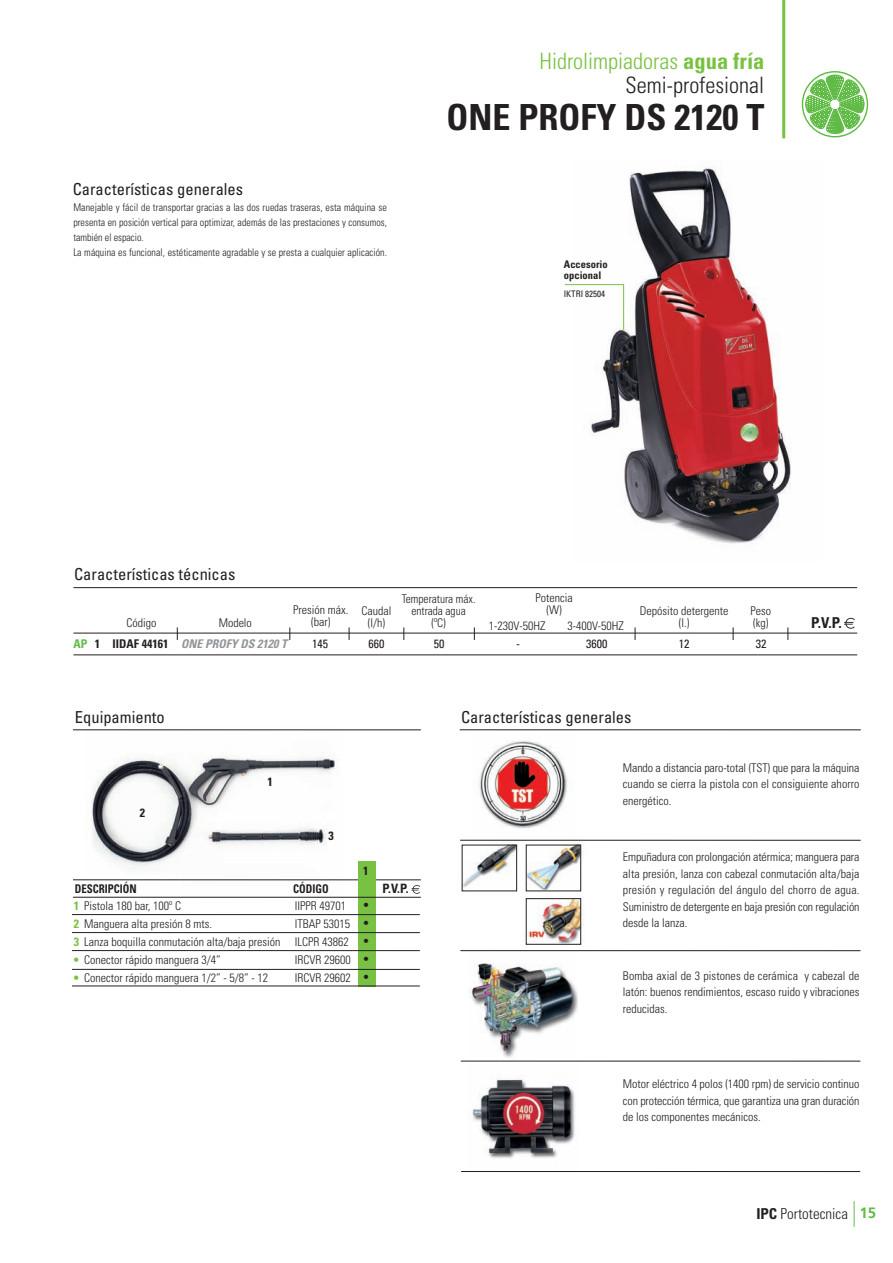
<style>
.page{position:relative;width:893px;height:1263px;background:#fff}
.page>*{position:absolute;margin:0;border:0;box-sizing:border-box;transform-origin:0 0}
.t1{font:700 condensed 36px "Univers";color:#231f20}
.t2{font:300 condensed 22.5px/23.7px "Univers";color:#79c142;text-align:right}
.t3{font:condensed 16.5px "Univers";color:#231f20}
.t4{font:300 condensed 15px "Univers";color:#231f20}
.t5{font:700 condensed 15px "Univers";color:#231f20}
.t6{font:700 condensed 12.9px "Univers";color:#231f20}
.t7{font:300 condensed 12px/16.5px "Univers";color:#231f20;text-align:justify}
.t8{font:300 condensed 12px/12px "Univers";color:#231f20;text-align:center;scale:.95 1}
.t9{font:700 condensed 12px "Univers";color:#231f20}
.t10{font:condensed 12px "Univers";color:#231f20}
.t11{font:700 condensed 12px "Univers";color:#231f20;scale:.9 1}
.t12{font:italic 700 condensed 12px "Univers";color:#939598}
.t13{font:12px/18px "Frutiger";color:#231f20;text-align:justify}
.t14{font:300 condensed 10.5px/15px "Univers";letter-spacing:.005em;color:#231f20;scale:.95 1}
.t15{font:700 condensed 10.5px/10.5px "Univers";color:#231f20}
.t16{font:condensed 9px "Univers";color:#231f20}
.s1{font-weight:700}
.s2{color:#231f20}
.s3{color:#60bb46}
.s4{font-weight:700;color:#79c142}
.s5{font-family:"Frutiger";font-weight:700;font-stretch:normal;color:#60bb46}
</style>
<div class="page">
<svg style="left:854px;top:1201px;width:1px;height:26px"></svg>
<img style="left:590px;top:166px;width:201px;height:378px">
<svg style="left:565px;top:284px;width:59px;height:47px"></svg>
<img style="left:85px;top:729px;width:257px;height:168px">
<svg style="left:177px;top:627px;width:1px;height:13px"></svg>
<svg style="left:290px;top:627px;width:1px;height:13px"></svg>
<svg style="left:349px;top:627px;width:1px;height:13px"></svg>
<svg style="left:404px;top:627px;width:1px;height:13px"></svg>
<svg style="left:474px;top:627px;width:1px;height:13px"></svg>
<svg style="left:635px;top:627px;width:1px;height:13px"></svg>
<svg style="left:733px;top:627px;width:1px;height:13px"></svg>
<svg style="left:788px;top:627px;width:1px;height:13px"></svg>
<svg style="left:844px;top:618px;width:11px;height:11px"></svg>
<hr style="left:73px;top:587px;width:784px;height:1px;background:#231f20">
<hr style="left:73px;top:633px;width:784px;height:1px;background:#231f20">
<hr style="left:73px;top:655px;width:784px;height:1px;background:#231f20">
<div style="left:358px;top:861px;width:17px;height:125px;background:#79c142"></div>
<svg style="left:411px;top:885px;width:9px;height:9px"></svg>
<hr style="left:72px;top:914px;width:348px;height:1px;background:#231f20">
<hr style="left:73px;top:880px;width:348px;height:1px;background:#231f20">
<div style="left:358px;top:861px;width:17px;height:40px;background:#79c142"></div>
<hr style="left:73px;top:730px;width:348px;height:1px;background:#231f20">
<hr style="left:72px;top:932px;width:348px;height:1px;background:#231f20">
<hr style="left:73px;top:897px;width:348px;height:1px;background:#231f20">
<hr style="left:72px;top:950px;width:348px;height:1px;background:#231f20">
<hr style="left:72px;top:969px;width:348px;height:1px;background:#231f20">
<hr style="left:72px;top:986px;width:348px;height:1px;background:#231f20">
<img style="left:472px;top:1079px;width:103px;height:80px">
<img style="left:461px;top:843px;width:123px;height:102px">
<img style="left:462px;top:845px;width:119px;height:100px">
<div style="left:457px;top:894px;width:65px;height:54px;background:#fff"></div>
<img style="left:479px;top:741px;width:88px;height:88px">
<img style="left:469px;top:963px;width:109px;height:95px">
<hr style="left:461px;top:1171px;width:399px;height:1px;background:#231f20">
<hr style="left:461px;top:1061px;width:399px;height:1px;background:#231f20">
<hr style="left:460px;top:950px;width:400px;height:1px;background:#231f20">
<hr style="left:460px;top:840px;width:400px;height:1px;background:#231f20">
<hr style="left:460px;top:730px;width:401px;height:1px;background:#231f20">
<div style="left:802px;top:71px;width:66px;height:66px;border:1px solid #60bb46;border-radius:50%"></div>
<svg style="left:805px;top:74px;width:60px;height:60px"></svg>
<hr style="left:782px;top:0;width:3px;height:138px;background:#79c142">
<p class="t2" style="left:539px;top:52px;width:226px">Hidrolimpiadoras <span class="s1">agua fría<br></span><span class="s2">Semi-profesional</span></p>
<p class="t3" style="left:73px;top:183px;width:172px">Características generales</p>
<p class="t14" style="left:73px;top:201px;width:332px">Manejable y fácil de transportar gracias a las dos ruedas traseras, esta máquina se presenta en posición vertical para optimizar, además de las prestaciones y consumos, también el espacio.<br>La máquina es funcional, estéticamente agradable y se presta a cualquier aplicación.</p>
<p class="t1" style="left:446px;top:104px;width:319px">ONE PROFY DS 2120 T</p>
<p class="t15" style="left:564px;top:260px;width:45px">Accesorio opcional</p>
<p class="t16" style="left:564px;top:290px;width:43px">IKTRI 82504</p>
<p class="t3" style="left:74px;top:569px;width:163px">Características técnicas</p>
<p class="t7" style="left:126px;top:616px;width:31px">Código</p>
<p class="t7" style="left:219px;top:616px;width:35px">Modelo</p>
<p class="t7" style="left:311px;top:615px;width:21px">(bar)</p>
<p class="t7" style="left:361px;top:606px;width:31px;line-height:12px;text-align:center">Caudal (l/h)</p>
<p class="t8" style="left:402px;top:594px;width:79px">Temperatura máx. entrada agua<br>(ºC)</p>
<p class="t7" style="left:535px;top:593px;width:39px;line-height:12px;text-align:center">Potencia (W)</p>
<p class="t7" style="left:293px;top:603px;width:57px">Presión máx.</p>
<p class="t7" style="left:489px;top:618px;width:58px">1-230V-50HZ</p>
<p class="t7" style="left:567px;top:618px;width:58px">3-400V-50HZ</p>
<p class="t7" style="left:640px;top:606px;width:90px;line-height:12px;text-align:center">Depósito detergente (l.)</p>
<p class="t7" style="left:750px;top:606px;width:22px;line-height:12px">Peso (kg)</p>
<p class="t12" style="left:181px;top:639px;width:107px">ONE PROFY DS 2120 T</p>
<p class="t9" style="left:74px;top:639px;width:96px"><span class="s3">AP</span> 1 IIDAF 44161</p>
<p class="t10" style="left:312px;top:639px;width:17px">145</p>
<p class="t10" style="left:368px;top:639px;width:17px">660</p>
<p class="t10" style="left:516px;top:639px;width:5px">-</p>
<p class="t10" style="left:756px;top:639px;width:12px">32</p>
<p class="t10" style="left:586px;top:639px;width:23px">3600</p>
<p class="t10" style="left:434px;top:639px;width:12px">50</p>
<p class="t10" style="left:679px;top:639px;width:12px">12</p>
<p class="t5" style="left:811px;top:618px;width:32px">P.V.P.</p>
<p class="t3" style="left:75px;top:711px;width:91px">Equipamiento</p>
<p class="t9" style="left:140px;top:808px;width:7px">2</p>
<p class="t11" style="left:75px;top:884px;width:70px">DESCRIPCIÓN</p>
<p class="t9" style="left:267px;top:777px;width:7px">1</p>
<p class="t7" style="left:74px;top:898px;width:208px;line-height:18px;text-align:left"><span class="s4">1</span> Pistola 180 bar, 100º C<br><span class="s4">2</span> Manguera alta presión 8 mts.<br><span class="s4">3</span> Lanza boquilla conmutación alta/baja presión</p>
<p class="t7" style="left:74px;top:952px;width:148px"><span class="s4">•</span> Conector rápido manguera 3/4”</p>
<p class="t7" style="left:74px;top:970px;width:196px"><span class="s4">•</span> Conector rápido manguera 1/2” - 5/8” - 12</p>
<p class="t9" style="left:328px;top:832px;width:7px">3</p>
<p class="t9" style="left:363px;top:867px;width:7px">1</p>
<p class="t13" style="left:363px;top:897px;width:7px">• • • • •</p>
<p class="t11" style="left:293px;top:884px;width:41px">CÓDIGO</p>
<p class="t6" style="left:383px;top:884px;width:28px">P.V.P.</p>
<p class="t7" style="left:295px;top:898px;width:57px;line-height:18px;text-align:left">IIPPR 49701<br>ITBAP 53015<br>ILCPR 43862<br>IRCVR 29600<br>IRCVR 29602</p>
<p class="t3" style="left:461px;top:711px;width:172px">Características generales</p>
<p class="t7" style="left:623px;top:760px;width:238px">Mando a distancia paro-total (TST) que para la máquina cuando se cierra la pistola con el consiguiente ahorro energético.</p>
<p class="t7" style="left:623px;top:850px;width:238px">Empuñadura con prolongación atérmica; manguera para alta presión, lanza con cabezal conmutación alta/baja presión y regulación del ángulo del chorro de agua.<br>Suministro de detergente en baja presión con regulación desde la lanza.</p>
<p class="t7" style="left:623px;top:969px;width:238px">Bomba axial de 3 pistones de cerámica y cabezal de latón: buenos rendimientos, escaso ruido y vibraciones reducidas.</p>
<p class="t7" style="left:623px;top:1077px;width:238px">Motor eléctrico 4 polos (1400 rpm) de servicio continuo con protección térmica, que garantiza una gran duración de los componentes mecánicos.</p>
<p class="t4" style="left:756px;top:1208px;width:121px"><span class="s1">IPC</span> Portotecnica <span class="s5">15</span></p>
</div>
